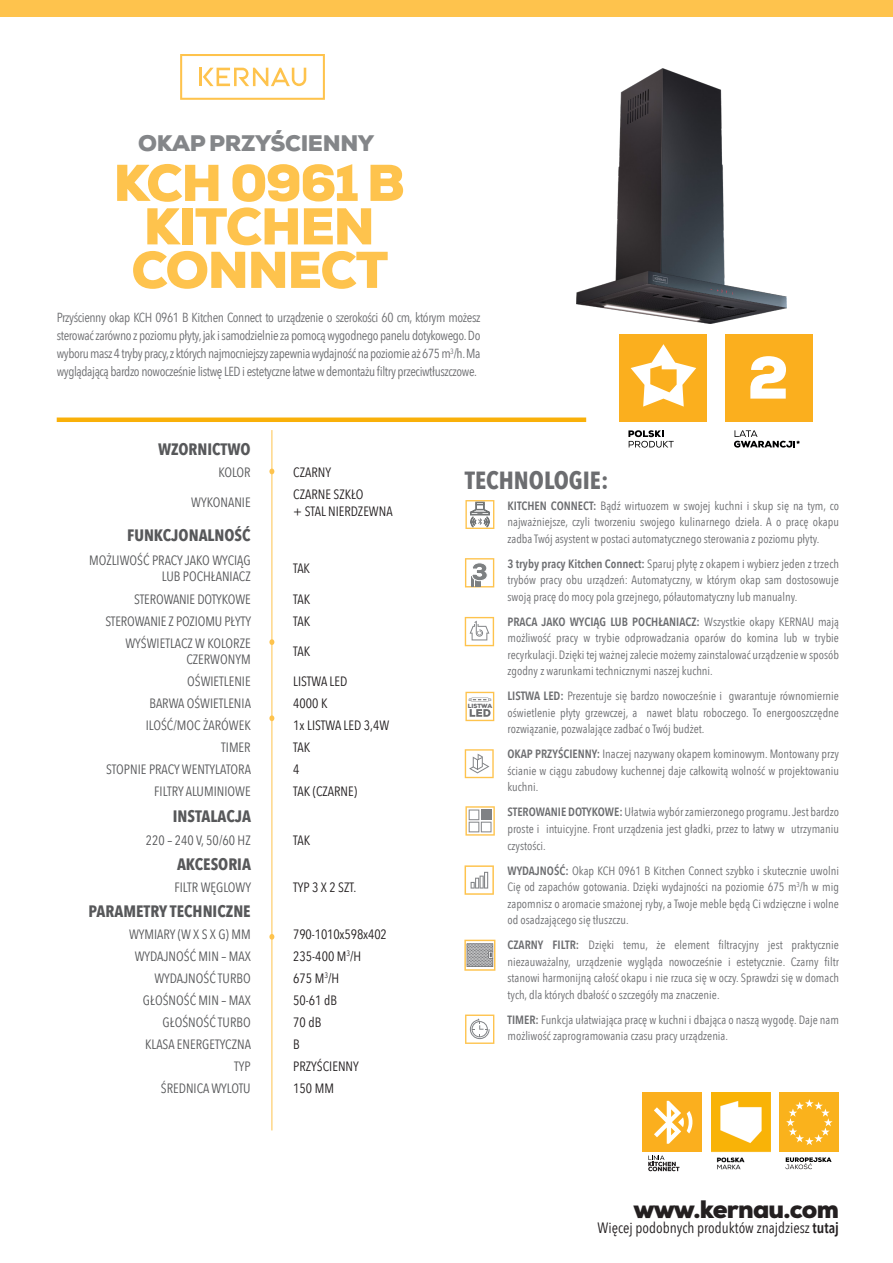
<style>
.page{position:relative;width:893px;height:1263px;background:#fff}
.page>*{position:absolute;margin:0;border:0;box-sizing:border-box;transform-origin:0 0}
.t1{font:900 51.6px "Nexa";letter-spacing:-.025em;color:#fec34d}
.t2{font:900 25.2px "Nexa";letter-spacing:-.03em;color:#231f20}
.t3{font:700 24.75px "Avenir Next Condensed";color:#6c6d70}
.t4{font:900 22.5px "Nexa";letter-spacing:-.015em;color:#848689}
.t5{font:700 16.5px "Avenir Next Condensed";color:#57585a}
.t6{font:15px "Avenir Next Condensed";color:#231f20}
.t7{font:13.5px/16.2px "Avenir Next Condensed";color:#57585a;text-align:right}
.t8{font:13.5px "Avenir Next Condensed";color:#231f20}
.t9{font:13.2px/18px "Avenir Next Condensed";letter-spacing:-.03em;color:#6c6d70;text-align:justify}
.t10{font:12px/16.5px "Avenir Next Condensed";color:#6c6d70;text-align:justify}
.t11{font:900 6px "Nexa";color:#6b6b6e}
.s1{font-weight:600}
</style>
<div class="page">
<svg style="left:734px;top:430px;width:66px;height:18px"></svg>
<div style="left:725px;top:334px;width:88px;height:88px;background:#fbaf1e"></div>
<svg style="left:750px;top:356px;width:36px;height:43px"></svg>
<div style="left:620px;top:334px;width:87px;height:88px;background:#fbaf1e"></div>
<svg style="left:628px;top:430px;width:46px;height:18px"></svg>
<svg style="left:631px;top:344px;width:65px;height:63px"></svg>
<div style="left:0;top:0;width:893px;height:16px;background:#fec34d"></div>
<hr style="left:272px;top:430px;width:1px;height:700px;background:#fec34d">
<svg style="left:269px;top:639px;width:5px;height:6px"></svg>
<svg style="left:269px;top:469px;width:5px;height:5px"></svg>
<svg style="left:269px;top:715px;width:5px;height:6px"></svg>
<svg style="left:269px;top:934px;width:5px;height:6px"></svg>
<div style="left:57px;top:417px;width:529px;height:5px;background:#f9b009"></div>
<img style="left:576px;top:68px;width:210px;height:255px">
<svg style="left:180px;top:54px;width:145px;height:46px"></svg>
<svg style="left:465px;top:558px;width:29px;height:88px"></svg>
<svg style="left:465px;top:865px;width:29px;height:30px"></svg>
<div style="left:780px;top:1092px;width:59px;height:60px;background:#fab21c"></div>
<svg style="left:786px;top:1099px;width:47px;height:46px"></svg>
<svg style="left:785px;top:1157px;width:47px;height:12px"></svg>
<img style="left:711px;top:1092px;width:59px;height:78px">
<div style="left:643px;top:1093px;width:59px;height:59px;background:#fbaf1e"></div>
<svg style="left:654px;top:1101px;width:39px;height:43px"></svg>
<svg style="left:648px;top:1155px;width:31px;height:16px"></svg>
<svg style="left:465px;top:692px;width:29px;height:29px"></svg>
<svg style="left:465px;top:749px;width:29px;height:29px"></svg>
<svg style="left:465px;top:806px;width:30px;height:30px"></svg>
<svg style="left:464px;top:940px;width:31px;height:31px"></svg>
<svg style="left:465px;top:500px;width:29px;height:29px"></svg>
<svg style="left:465px;top:1014px;width:29px;height:30px"></svg>
<p class="t4" style="left:138px;top:129px;width:237px">OKAP PRZYŚCIENNY</p>
<p class="t1" style="left:113px;top:150px;width:293px">KCH 0961 B</p>
<p class="t1" style="left:144px;top:193px;width:233px">KITCHEN</p>
<p class="t1" style="left:131px;top:237px;width:259px">CONNECT</p>
<p class="t9" style="left:57px;top:308px;width:425px">Przyścienny okap KCH 0961 B Kitchen Connect to urządzenie o szerokości 60 cm, którym możesz sterować zarówno z poziomu płyty, jak i samodzielnie za pomocą wygodnego panelu dotykowego. Do wyboru masz 4 tryby pracy, z których najmocniejszy zapewnia wydajność na poziomie aż 675 m<sup>3</sup>/h. Ma wyglądającą bardzo nowocześnie listwę LED i estetyczne łatwe w demontażu filtry przeciwtłuszczowe.</p>
<p class="t5" style="left:158px;top:439px;width:94px">WZORNICTWO</p>
<p class="t7" style="left:218px;top:464px;width:34px">KOLOR</p>
<p class="t8" style="left:293px;top:461px;width:39px">CZARNY</p>
<p class="t7" style="left:191px;top:494px;width:61px">WYKONANIE</p>
<p class="t8" style="left:293px;top:483px;width:72px">CZARNE SZKŁO</p>
<p class="t8" style="left:293px;top:499px;width:101px">+ STAL NIERDZEWNA</p>
<p class="t5" style="left:127px;top:525px;width:125px">FUNKCJONALNOŚĆ</p>
<p class="t7" style="left:89px;top:551px;width:163px">MOŻLIWOŚĆ PRACY JAKO WYCIĄG</p>
<p class="t7" style="left:162px;top:567px;width:90px">LUB POCHŁANIACZ</p>
<p class="t8" style="left:293px;top:557px;width:18px">TAK</p>
<p class="t7" style="left:134px;top:590px;width:118px">STEROWANIE DOTYKOWE</p>
<p class="t8" style="left:293px;top:587px;width:19px">TAK</p>
<p class="t7" style="left:105px;top:612px;width:147px">STEROWANIE Z POZIOMU PŁYTY</p>
<p class="t8" style="left:293px;top:609px;width:19px">TAK</p>
<p class="t7" style="left:125px;top:634px;width:127px">WYŚWIETLACZ W KOLORZE<br>CZERWONYM</p>
<p class="t8" style="left:293px;top:640px;width:19px">TAK</p>
<p class="t7" style="left:187px;top:672px;width:65px">OŚWIETLENIE</p>
<p class="t8" style="left:293px;top:670px;width:56px">LISTWA LED</p>
<p class="t7" style="left:149px;top:694px;width:103px">BARWA OŚWIETLENIA</p>
<p class="t8" style="left:293px;top:692px;width:36px">4000 K</p>
<p class="t7" style="left:146px;top:716px;width:107px">ILOŚĆ/MOC ŻARÓWEK</p>
<p class="t8" style="left:293px;top:714px;width:98px">1x LISTWA LED 3,4W</p>
<p class="t7" style="left:221px;top:738px;width:31px">TIMER</p>
<p class="t8" style="left:293px;top:736px;width:19px">TAK</p>
<p class="t7" style="left:106px;top:760px;width:146px">STOPNIE PRACY WENTYLATORA</p>
<p class="t8" style="left:293px;top:758px;width:8px">4</p>
<p class="t7" style="left:154px;top:782px;width:98px">FILTRY ALUMINIOWE</p>
<p class="t8" style="left:293px;top:780px;width:65px">TAK (CZARNE)</p>
<p class="t5" style="left:173px;top:806px;width:80px">INSTALACJA</p>
<p class="t7" style="left:146px;top:831px;width:106px">220 – 240 V, 50/60 HZ</p>
<p class="t8" style="left:293px;top:828px;width:19px">TAK</p>
<p class="t5" style="left:177px;top:854px;width:76px">AKCESORIA</p>
<p class="t7" style="left:174px;top:878px;width:78px">FILTR WĘGLOWY</p>
<p class="t8" style="left:293px;top:875px;width:65px">TYP 3 X 2 SZT.</p>
<p class="t5" style="left:89px;top:901px;width:164px">PARAMETRY TECHNICZNE</p>
<p class="t7" style="left:129px;top:925px;width:123px">WYMIARY (W X S X G) MM</p>
<p class="t8" style="left:293px;top:922px;width:95px">790-1010x598x402</p>
<p class="t7" style="left:135px;top:947px;width:118px">WYDAJNOŚĆ MIN – MAX</p>
<p class="t8" style="left:293px;top:944px;width:70px">235-400 M<sup>3</sup>/H</p>
<p class="t7" style="left:154px;top:969px;width:98px">WYDAJNOŚĆ TURBO</p>
<p class="t8" style="left:293px;top:966px;width:48px">675 M<sup>3</sup>/H</p>
<p class="t7" style="left:143px;top:991px;width:109px">GŁOŚNOŚĆ MIN – MAX</p>
<p class="t8" style="left:293px;top:988px;width:45px">50-61 dB</p>
<p class="t7" style="left:163px;top:1013px;width:90px">GŁOŚNOŚĆ TURBO</p>
<p class="t8" style="left:293px;top:1010px;width:30px">70 dB</p>
<p class="t7" style="left:145px;top:1035px;width:107px">KLASA ENERGETYCZNA</p>
<p class="t8" style="left:293px;top:1032px;width:8px">B</p>
<p class="t7" style="left:234px;top:1057px;width:18px">TYP</p>
<p class="t8" style="left:293px;top:1054px;width:67px">PRZYŚCIENNY</p>
<p class="t7" style="left:161px;top:1079px;width:91px">ŚREDNICA WYLOTU</p>
<p class="t8" style="left:293px;top:1076px;width:42px">150 MM</p>
<p class="t3" style="left:465px;top:465px;width:145px">TECHNOLOGIE:</p>
<p class="t11" style="left:468px;top:702px;width:26px">LISTWA</p>
<p class="t10" style="left:507px;top:497px;width:333px"><span class="s1">KITCHEN CONNECT:</span> Bądź wirtuozem w swojej kuchni i skup się na tym, co najważniejsze, czyli tworzeniu swojego kulinarnego dzieła. A o pracę okapu zadba Twój asystent w postaci automatycznego sterowania z poziomu płyty.</p>
<p class="t10" style="left:507px;top:555px;width:333px"><span class="s1">3 tryby pracy Kitchen Connect:</span> Sparuj płytę z okapem i wybierz jeden z trzech trybów pracy obu urządzeń: Automatyczny, w którym okap sam dostosowuje swoją pracę do mocy pola grzejnego, półautomatyczny lub manualny.</p>
<p class="t10" style="left:507px;top:613px;width:333px"><span class="s1">PRACA JAKO WYCIĄG LUB POCHŁANIACZ:</span> Wszystkie okapy KERNAU mają możliwość pracy w trybie odprowadzania oparów do komina lub w trybie recyrkulacji. Dzięki tej ważnej zalecie możemy zainstalować urządzenie w sposób zgodny z warunkami technicznymi naszej kuchni.</p>
<p class="t10" style="left:507px;top:687px;width:333px"><span class="s1">LISTWA LED:</span> Prezentuje się bardzo nowocześnie i gwarantuje równomiernie oświetlenie płyty grzewczej, a nawet blatu roboczego. To energooszczędne rozwiązanie, pozwalające zadbać o Twój budżet.</p>
<p class="t10" style="left:507px;top:745px;width:333px"><span class="s1">OKAP PRZYŚCIENNY:</span> Inaczej nazywany okapem kominowym. Montowany przy ścianie w ciągu zabudowy kuchennej daje całkowitą wolność w projektowaniu kuchni.</p>
<p class="t10" style="left:507px;top:803px;width:333px"><span class="s1">STEROWANIE DOTYKOWE:</span> Ułatwia wybór zamierzonego programu. Jest bardzo proste i intuicyjne. Front urządzenia jest gładki, przez to łatwy w utrzymaniu czystości.</p>
<p class="t10" style="left:507px;top:861px;width:333px"><span class="s1">WYDAJNOŚĆ:</span> Okap KCH 0961 B Kitchen Connect szybko i skutecznie uwolni Cię od zapachów gotowania. Dzięki wydajności na poziomie 675 m<sup>3</sup>/h w mig zapomnisz o aromacie smażonej ryby, a Twoje meble będą Ci wdzięczne i wolne od osadzającego się tłuszczu.</p>
<p class="t10" style="left:507px;top:936px;width:333px"><span class="s1">CZARNY FILTR:</span> Dzięki temu, że element filtracyjny jest praktycznie niezauważalny, urządzenie wygląda nowocześnie i estetycznie. Czarny filtr stanowi harmonijną całość okapu i nie rzuca się w oczy. Sprawdzi się w domach tych, dla których dbałość o szczegóły ma znaczenie.</p>
<p class="t10" style="left:507px;top:1010px;width:333px"><span class="s1">TIMER:</span> Funkcja ułatwiająca pracę w kuchni i dbająca o naszą wygodę. Daje nam możliwość zaprogramowania czasu pracy urządzenia.</p>
<p class="t2" style="left:633px;top:1193px;width:207px">www.kernau.com</p>
<p class="t6" style="left:598px;top:1215px;width:243px">Więcej podobnych produktów znajdziesz <span class="s1">tutaj</span></p>
</div>
